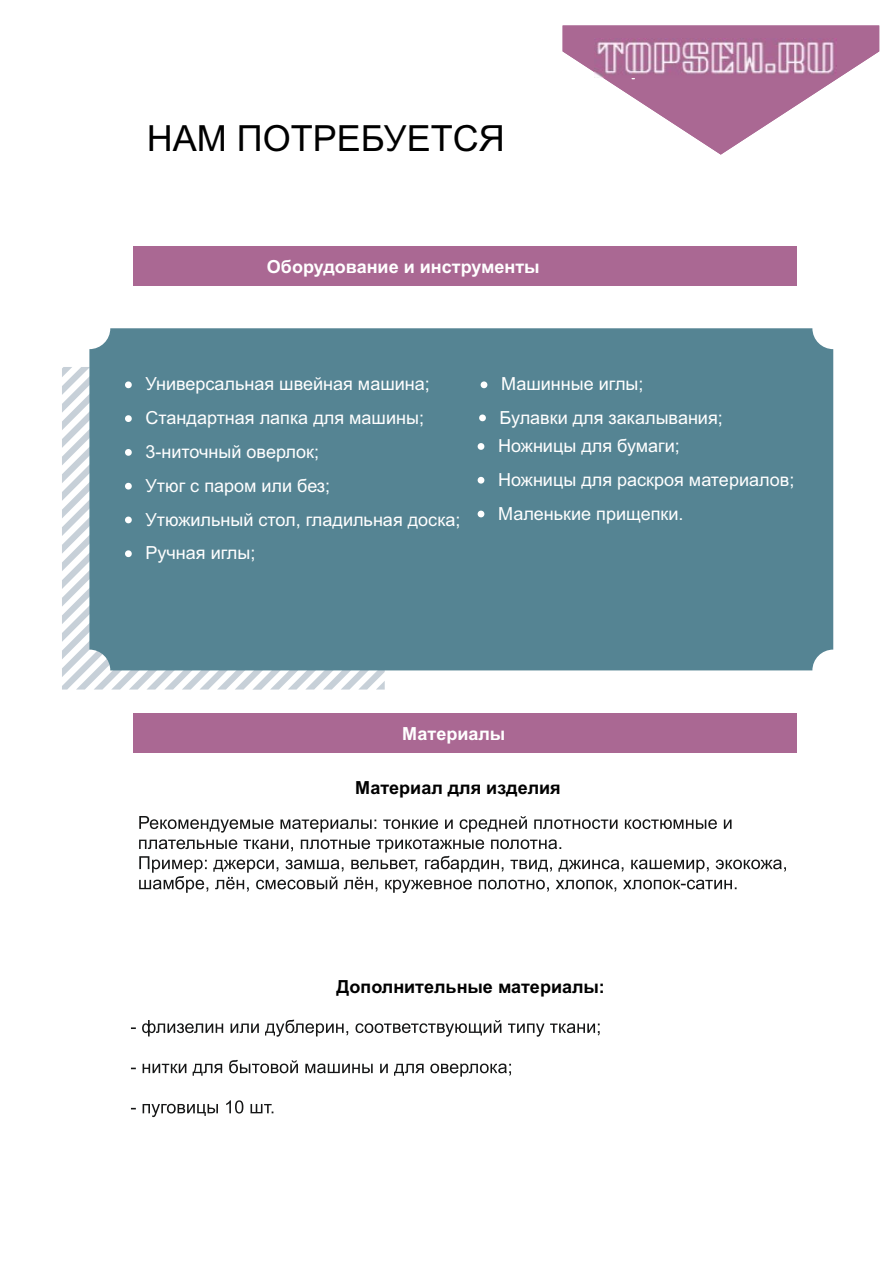
<style>
.page{position:relative;width:893px;height:1263px;background:#fff}
.page>*{position:absolute;margin:0;border:0;box-sizing:border-box;transform-origin:0 0}
.t1{font:36px "Arial";color:#000}
.t2{font:18px/33.8px "Arial";color:#fff}
.t3{font:700 18px "Arial";color:#000}
.t4{font:700 18px "Arial";color:#fff}
</style>
<div class="page">
<div style="left:133px;top:247px;width:663px;height:39px;background:#aa6893"></div>
<div style="left:133px;top:713px;width:663px;height:39px;background:#aa6893"></div>
<svg style="left:62px;top:367px;width:323px;height:323px"></svg>
<div style="left:89px;top:328px;width:744px;height:342px;background:#558493;border-radius:21px"></div>
<svg style="left:125px;top:381px;width:7px;height:7px"></svg>
<svg style="left:125px;top:415px;width:7px;height:7px"></svg>
<svg style="left:125px;top:449px;width:7px;height:7px"></svg>
<svg style="left:125px;top:483px;width:7px;height:7px"></svg>
<svg style="left:125px;top:517px;width:7px;height:6px"></svg>
<svg style="left:125px;top:550px;width:7px;height:7px"></svg>
<svg style="left:480px;top:381px;width:7px;height:7px"></svg>
<svg style="left:479px;top:415px;width:7px;height:6px"></svg>
<svg style="left:477px;top:443px;width:7px;height:7px"></svg>
<svg style="left:477px;top:477px;width:7px;height:7px"></svg>
<svg style="left:477px;top:511px;width:7px;height:6px"></svg>
<svg style="left:562px;top:26px;width:317px;height:129px"></svg>
<img style="left:594px;top:38px;width:242px;height:39px">
<svg style="left:139px;top:816px;width:647px;height:77px"></svg>
<svg style="left:131px;top:1020px;width:468px;height:97px"></svg>
<h1 class="t1" style="left:147px;top:125px;width:359px">НАМ ПОТРЕБУЕТСЯ</h1>
<p class="t4" style="left:267px;top:260px;width:274px">Оборудование и инструменты</p>
<p class="t2" style="left:145px;top:369px;width:316px">Универсальная швейная машина;<br>Стандартная лапка для машины;<br>3-ниточный оверлок;<br>Утюг с паром или без;<br>Утюжильный стол, гладильная доска;<br>Ручная иглы;</p>
<p class="t2" style="left:499px;top:369px;width:225px;line-height:33px">Машинные иглы;<br>Булавки для закалывания;</p>
<p class="t2" style="left:498px;top:431px;width:298px">Ножницы для бумаги;<br>Ножницы для раскроя материалов;<br>Маленькие прищепки.</p>
<p class="t4" style="left:402px;top:726px;width:105px">Материалы</p>
<p class="t3" style="left:355px;top:781px;width:207px">Материал для изделия</p>
<p class="t3" style="left:336px;top:980px;width:270px">Дополнительные материалы:</p>
</div>
